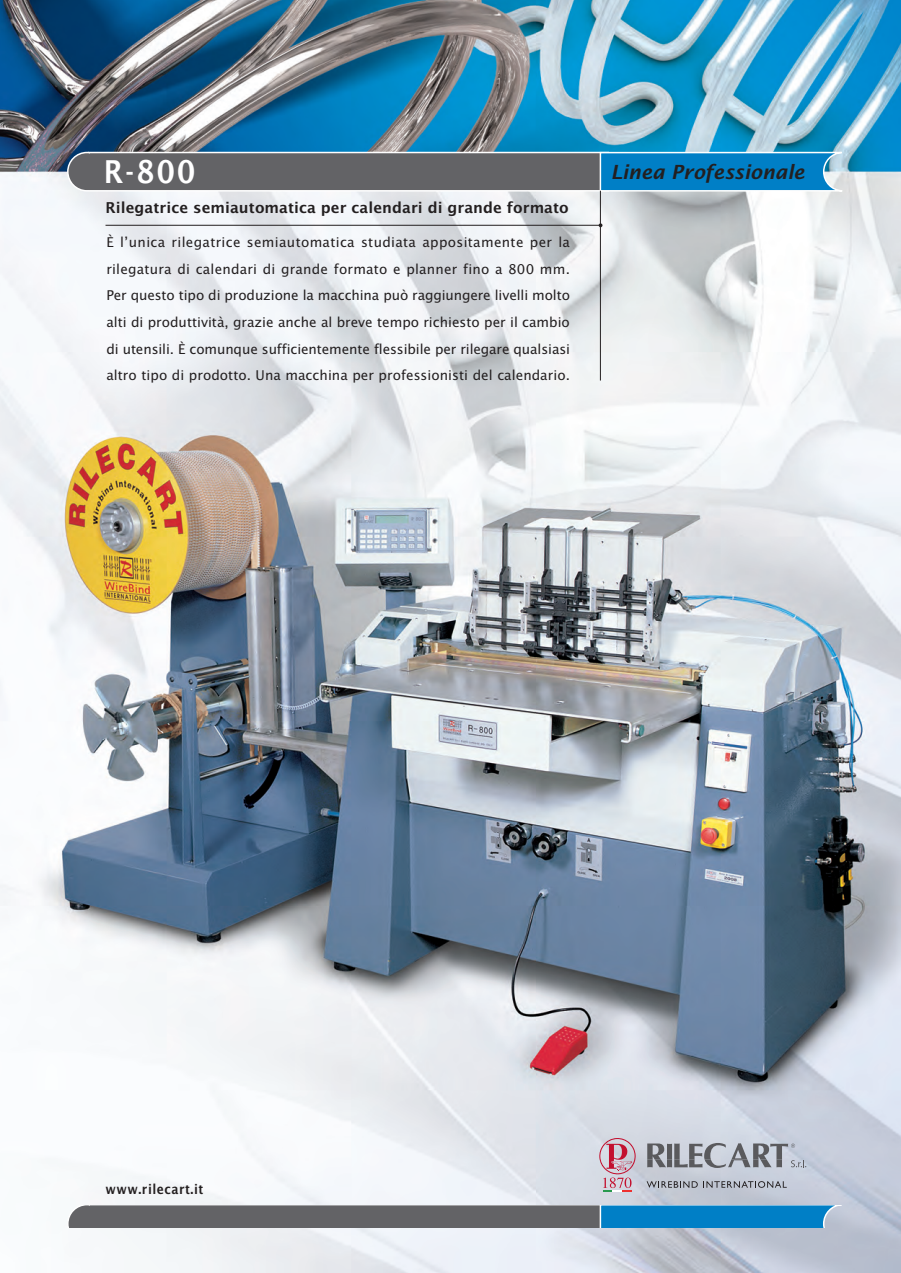
<style>
.page{position:relative;width:901px;height:1273px;background:#fff}
.page>*{position:absolute;margin:0;border:0;box-sizing:border-box;transform-origin:0 0}
.t1{font:600 31.5px "Lucida Sans";color:#fff;scale:.9 1}
.t2{font:italic 600 19.5px "Lucida Sans";color:#231f20}
.t3{font:600 15px "Lucida Sans";letter-spacing:.005em;color:#231f20}
.t4{font:13.5px/26.5px "Lucida Sans";letter-spacing:.005em;color:#231f20;text-align:justify}
.t5{font:600 13.5px "Lucida Sans";letter-spacing:.04em;color:#231f20;scale:.9 1}
</style>
<div class="page">
<img style="left:0;top:0;width:901px;height:1272px">
<svg style="left:66px;top:151px;width:825px;height:41px;background:#597e94"></svg>
<hr style="left:600px;top:191px;width:1px;height:189px;background:#231f20">
<hr style="left:106px;top:225px;width:494px;height:1px;background:#231f20">
<svg style="left:66px;top:1204px;width:825px;height:23px;background:#5a7b90"></svg>
<svg style="left:647px;top:1142px;width:159px;height:25px;background:#9fa3ac"></svg>
<svg style="left:647px;top:1180px;width:140px;height:7px"></svg>
<svg style="left:599px;top:1137px;width:37px;height:54px;background:#cda9b7"></svg>
<h1 class="t1" style="left:104px;top:159px;width:103px">R-800</h1>
<h2 class="t2" style="left:611px;top:164px;width:196px">Linea Professionale</h2>
<p class="t3" style="left:105px;top:202px;width:465px">Rilegatrice semiautomatica per calendari di grande formato</p>
<p class="t4" style="left:106px;top:230px;width:465px">È l’unica rilegatrice semiautomatica studiata appositamente per la rilegatura di calendari di grande formato e planner fino a 800 mm.<br>Per questo tipo di produzione la macchina può raggiungere livelli molto alti di produttività, grazie anche al breve tempo richiesto per il cambio di utensili. È comunque sufficientemente flessibile per rilegare qualsiasi altro tipo di prodotto. Una macchina per professionisti del calendario.</p>
<p class="t5" style="left:106px;top:1183px;width:110px">www.rilecart.it</p>
</div>
